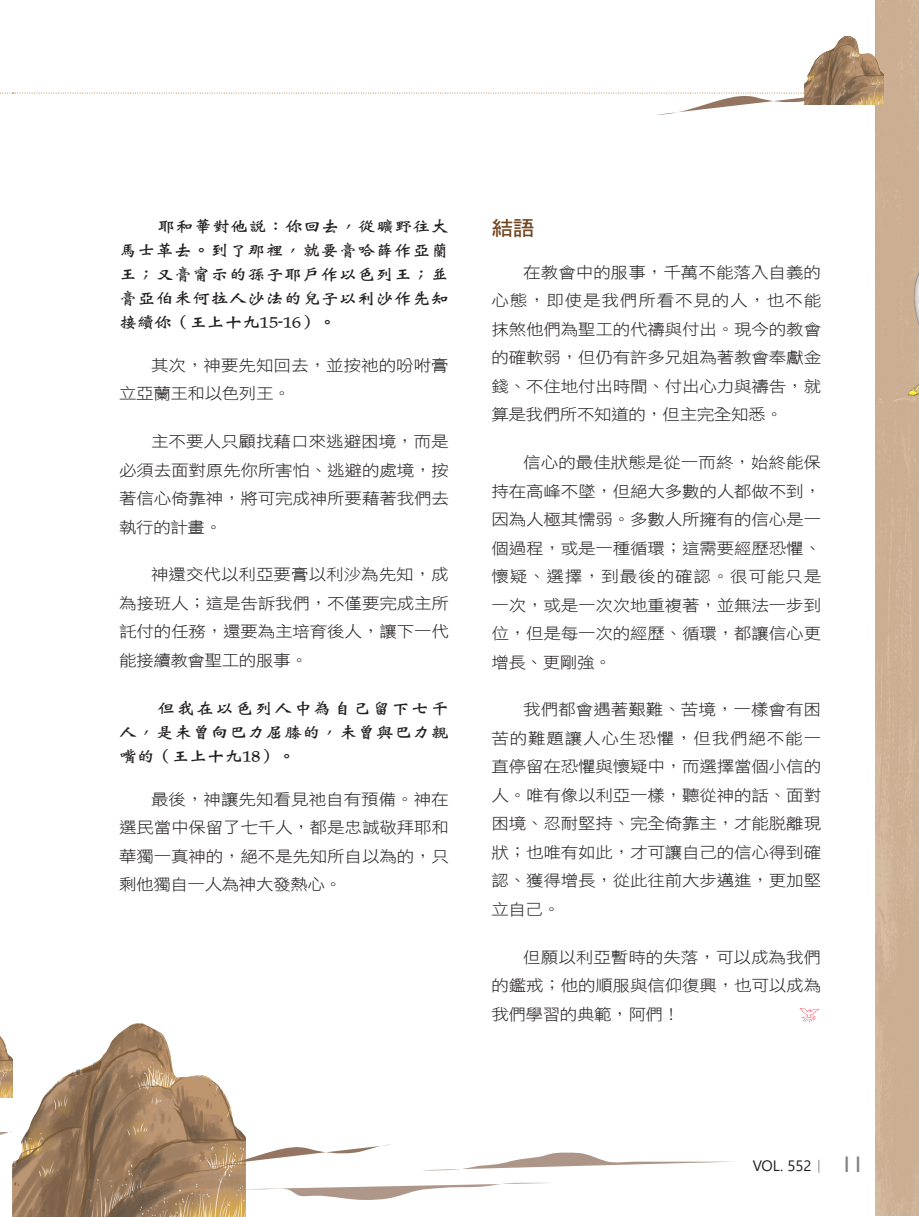
<style>
.page{position:relative;width:919px;height:1217px;background:#fff}
.page>*{position:absolute;margin:0;border:0;box-sizing:border-box;transform-origin:0 0}
.大標{font:20.25px "DF Hei W7 WIN BF";color:#704620;scale:1.08 1}
.Normal經文{font:16.2px/24px "DF Wei Bei W7 WINP BF";letter-spacing:.02em;color:#231f20;text-align:justify;scale:1.11 1}
.t1{font:15.75px/28.5px "DF Hei W3 WIN BF";letter-spacing:-.01em;color:#231f20;text-align:justify;scale:1.11 1}
.t2{font:15px "Segoe UI";color:#231f20}
.s1{font-family:"Adobe Ming Std";font-weight:300}
.s2{font-family:"Gill Sans";font-size:22.5px;color:#808285}
</style>
<div class="page">
<svg style="left:799px;top:1008px;width:20px;height:14px"></svg>
<img style="left:0;top:1036px;width:12px;height:48px">
<img style="left:12px;top:1023px;width:233px;height:193px">
<svg style="left:236px;top:1181px;width:314px;height:18px"></svg>
<svg style="left:431px;top:1152px;width:302px;height:18px"></svg>
<svg style="left:0;top:1084px;width:13px;height:14px"></svg>
<svg style="left:0;top:1130px;width:13px;height:5px"></svg>
<svg style="left:208px;top:1144px;width:183px;height:21px"></svg>
<img style="left:875px;top:0;width:43px;height:1215px">
<img style="left:804px;top:36px;width:79px;height:68px">
<svg style="left:0;top:93px;width:839px;height:22px"></svg>
<p class="Normal經文" style="left:119px;top:214px;width:298px;text-indent:38px">耶和華對他說：你回去，從曠野往大馬士革去。到了那裡，就要膏哈薛作亞蘭王；又膏甯示的孫子耶戶作以色列王；並膏亞伯米何拉人沙法的兒子以利沙作先知接續你（王上十九15-16）。</p>
<p class="t1" style="left:119px;top:351px;width:298px;text-indent:32px">其次，神要先知回去，並按祂的吩咐膏立亞蘭王和以色列王。</p>
<p class="t1" style="left:119px;top:427px;width:298px;text-indent:32px">主不要人只顧找藉口來逃避困境，而是必須去面對原先你所害怕、逃避的處境，按著信心倚靠神，將可完成神所要藉著我們去執行的計畫。</p>
<p class="t1" style="left:119px;top:560px;width:298px;text-indent:32px">神還交代以利亞要膏以利沙為先知，成為接班人；這是告訴我們，不僅要完成主所託付的任務，還要為主培育後人，讓下一代能接續教會聖工的服事。</p>
<p class="Normal經文" style="left:119px;top:695px;width:298px;text-indent:38px">但我在以色列人中為自己留下七千人，是未曾向巴力屈膝的，未曾與巴力親嘴的（王上十九18）。</p>
<p class="t1" style="left:119px;top:784px;width:298px;text-indent:32px">最後，神讓先知看見祂自有預備。神在選民當中保留了七千人，都是忠誠敬拜耶和華獨一真神的，絕不是先知所自以為的，只剩他獨自一人為神大發熱心。</p>
<p class="大標" style="left:491px;top:218px;width:41px">結語</p>
<p class="t1" style="left:491px;top:258px;width:298px;text-indent:32px">在教會中的服事，千萬不能落入自義的心態，即使是我們所看不見的人，也不能抹煞他們為聖工的代禱與付出。現今的教會的確軟弱，但仍有許多兄姐為著教會奉獻金錢、不住地付出時間、付出心力與禱告，就算是我們所不知道的，但主完全知悉。</p>
<p class="t1" style="left:491px;top:448px;width:298px;text-indent:32px">信心的最佳狀態是從一而終，始終能保持在高峰不墜，但絕大多數的人都做不到，因為人極其懦弱。多數人所擁有的信心是一個過程，或是一種循環；這需要經歷恐懼、懷疑、選擇，到最後的確認。很可能只是一次，或是一次次地重複著，並無法一步到位，但是每一次的經歷、循環，都讓信心更增長、更剛強。</p>
<p class="t1" style="left:491px;top:695px;width:298px;text-indent:32px">我們都會遇著艱難、苦境，一樣會有困苦的難題讓人心生恐懼，但我們絕不能一直停留在恐懼與懷疑中，而選擇當個小信的人。唯有像以利亞一樣，聽從神的話、面對困境、忍耐堅持、完全倚靠主，才能脫離現狀；也唯有如此，才可讓自己的信心得到確認、獲得增長，從此往前大步邁進，更加堅立自己。</p>
<p class="t1" style="left:491px;top:942px;width:298px;text-indent:32px">但願以利亞暫時的失落，可以成為我們的鑑戒；他的順服與信仰復興，也可以成為我們學習的典範，阿們！</p>
<p class="t2" style="left:752px;top:1151px;width:112px">VOL. 552<span class="s1">｜</span> <span class="s2">11</span></p>
</div>
